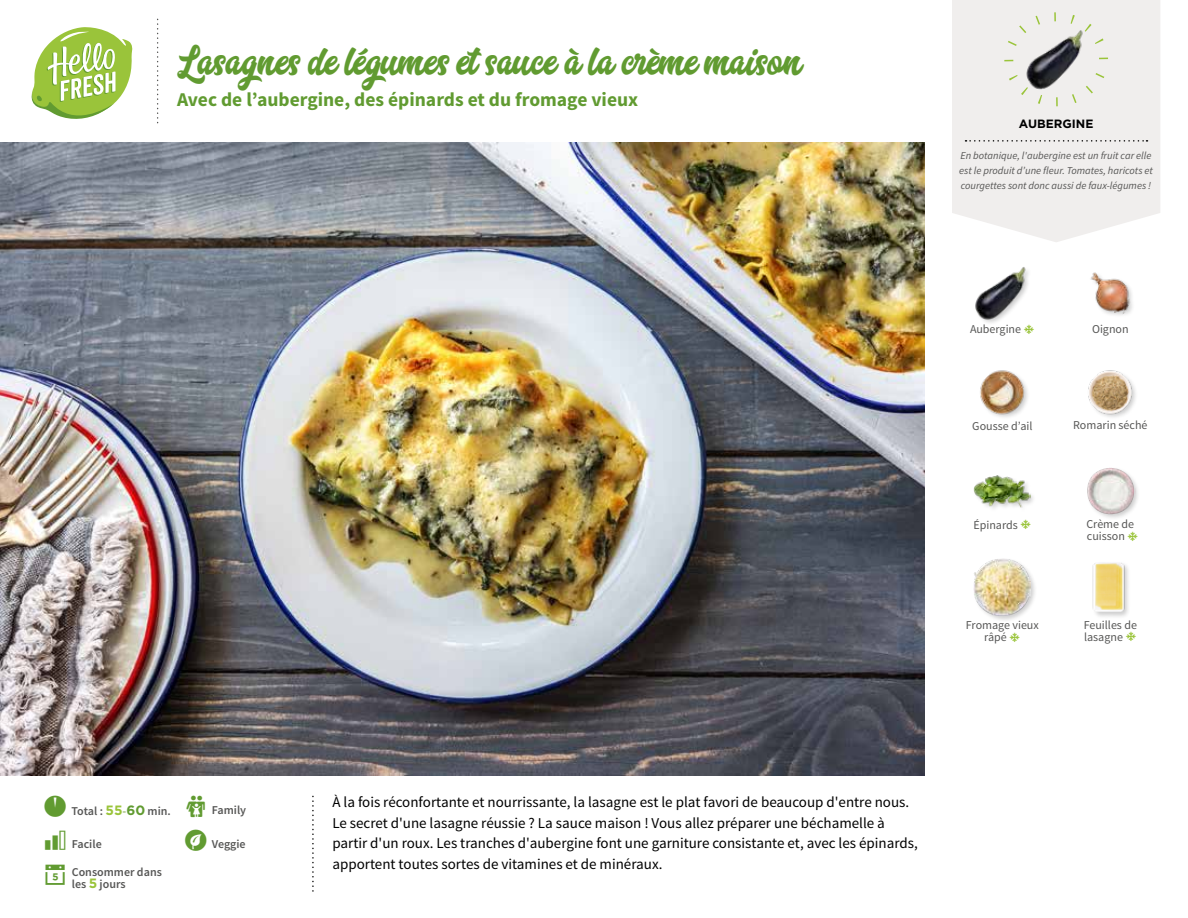
<style>
.page{position:relative;width:1188px;height:918px;background:#fff}
.page>*{position:absolute;margin:0;border:0;box-sizing:border-box;transform-origin:0 0}
.t1{font:39px "Aerokids";color:#619b31}
.t2{font:700 19.5px "Source Sans Pro";color:#619b31}
.t3{font:15px/20.5px "Source Sans Pro";color:#000}
.t4{font:12px/12px "Source Sans Pro";color:#575756}
.t5{font:600 12px/12.9px "Source Sans Pro";color:#575756}
.t6{font:700 12px "Gotham";color:#000}
.t7{font:italic 10.5px/14.7px "Source Sans Pro";color:#575756}
.s1{font-family:"Gotham";font-weight:700;font-size:13.5px;color:#9ac43a}
.s2{color:#87ac54}
.s3{font-family:"Gotham";font-weight:700;font-size:13.5px;color:#619b31}
</style>
<div class="page">
<svg style="left:31px;top:27px;width:102px;height:92px"></svg>
<svg style="left:952px;top:0;width:208px;height:242px;fill:#f0eeed"></svg>
<svg style="left:966px;top:140px;width:182px;height:2px"></svg>
<div style="left:1004px;top:12px;width:104px;height:94px;border:9px dashed #9ac43a;border-radius:50%"></div>
<img style="left:0;top:142px;width:925px;height:634px">
<img style="left:1090px;top:272px;width:42px;height:43px">
<div style="left:1086px;top:466px;width:55px;height:55px;background:#000;opacity:.2"></div>
<img style="left:1086px;top:466px;width:49px;height:50px">
<img style="left:1088px;top:370px;width:48px;height:47px">
<div style="left:1092px;top:561px;width:40px;height:58px;background:#000;opacity:.2"></div>
<img style="left:1092px;top:562px;width:40px;height:50px">
<img style="left:975px;top:267px;width:54px;height:55px">
<div style="left:973px;top:474px;width:64px;height:40px;background:#000;opacity:.2"></div>
<img style="left:973px;top:474px;width:57px;height:40px">
<div style="left:972px;top:558px;width:65px;height:64px;background:#000;opacity:.2"></div>
<img style="left:973px;top:559px;width:57px;height:57px">
<img style="left:980px;top:370px;width:48px;height:47px">
<img style="left:1025px;top:28px;width:62px;height:63px">
<h1 class="t1" style="left:177px;top:39px;width:626px">Lasagnes de légumes et sauce à la crème maison</h1>
<h2 class="t2" style="left:177px;top:87px;width:463px">Avec de l’aubergine, des épinards et du fromage vieux</h2>
<p class="t6" style="left:1019px;top:116px;width:76px">AUBERGINE</p>
<p class="t7" style="left:959px;top:149px;width:195px">En botanique, l'aubergine est un fruit car elle est le produit d’une fleur. Tomates, haricots et courgettes sont donc aussi de faux-légumes !</p>
<p class="t4" style="left:970px;top:323px;width:53px">Aubergine</p>
<p class="t4" style="left:1092px;top:323px;width:38px">Oignon</p>
<p class="t4" style="left:972px;top:420px;width:62px">Gousse d’ail</p>
<p class="t4" style="left:1073px;top:420px;width:76px">Romarin séché</p>
<p class="t4" style="left:973px;top:519px;width:46px">Épinards</p>
<p class="t4" style="left:984px;top:619px;width:56px;text-indent:-18px">Fromage vieux râpé</p>
<p class="t4" style="left:1086px;top:519px;width:49px">Crème de cuisson</p>
<p class="t4" style="left:1084px;top:619px;width:55px">Feuilles de lasagne</p>
<p class="t5" style="left:71px;top:805px;width:101px">Total : <span class="s1">55</span><span class="s2">-</span><span class="s3">60</span> min.</p>
<p class="t5" style="left:212px;top:804px;width:36px">Family</p>
<p class="t5" style="left:72px;top:838px;width:31px">Facile</p>
<p class="t5" style="left:212px;top:838px;width:35px">Veggie</p>
<p class="t5" style="left:72px;top:865px;width:92px">Consommer dans les <span class="s1">5</span> jours</p>
<p class="t3" style="left:332px;top:792px;width:587px">À la fois réconfortante et nourrissante, la lasagne est le plat favori de beaucoup d'entre nous.<br>Le secret d'une lasagne réussie ? La sauce maison ! Vous allez préparer une béchamelle à partir d'un roux. Les tranches d'aubergine font une garniture consistante et, avec les épinards, apportent toutes sortes de vitamines et de minéraux.</p>
</div>
